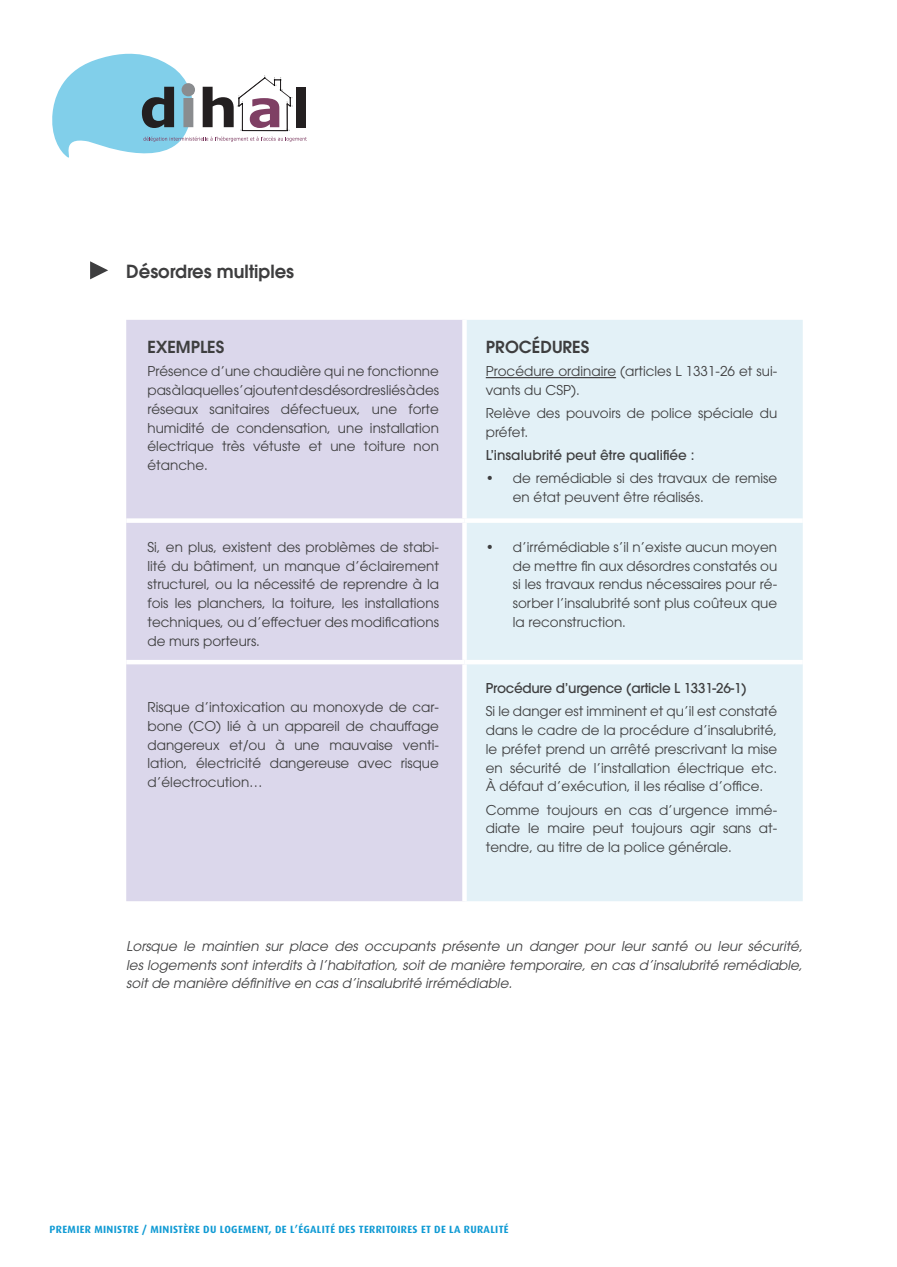
<style>
.page{position:relative;width:897px;height:1267px;background:#fff}
.page>*{position:absolute;margin:0;border:0;box-sizing:border-box;transform-origin:0 0}
.PERTITS_TITRES{font:600 18px "ITC Avant Garde Std";color:#3e3e3f}
.TEXTE_COURANT{font:600 16.5px "ITC Avant Garde Std";color:#3e3e3f}
.TEXTE_COURANT-2{font:13.5px/18.8px "ITC Avant Garde Std";color:#3e3e3f;text-align:justify}
.TEXTE_COURANT-3{font:italic 13.5px/18.8px "ITC Avant Garde Std";color:#3e3e3f;text-align:justify}
.TEXTE_COURANT-4{font:500 13.5px "ITC Avant Garde Std";letter-spacing:-.015em;color:#3e3e3f}
.t1{font:700 10.5px "Dax OT";letter-spacing:.03em;color:#119bd4}
</style>
<div class="page">
<svg style="left:52px;top:53px;width:255px;height:105px"></svg>
<div style="left:181px;top:83px;width:14px;height:13px;background:#8a8c8f;border-radius:50%"></div>
<svg style="left:126px;top:320px;width:336px;height:581px;background:#dcd8eb"></svg>
<div style="left:467px;top:320px;width:335px;height:581px;background:#e3f1f7"></div>
<div style="left:126px;top:518px;width:338px;height:5px;background:#fff"></div>
<div style="left:464px;top:518px;width:338px;height:5px;background:#fff"></div>
<hr style="left:126px;top:660px;width:338px;height:4px;background:#fff">
<hr style="left:464px;top:660px;width:338px;height:4px;background:#fff">
<hr style="left:485px;top:377px;width:131px;height:1px;background:#231f20">
<svg style="left:90px;top:261px;width:18px;height:18px"></svg>
<p class="PERTITS_TITRES" style="left:126px;top:259px;width:169px">Désordres multiples</p>
<p class="TEXTE_COURANT" style="left:147px;top:336px;width:78px">EXEMPLES</p>
<p class="TEXTE_COURANT-2" style="left:147px;top:362px;width:293px">Présence d’une chaudière qui ne fonctionne pas à laquelle s’ajoutent des désordres liés à des réseaux sanitaires défectueux, une forte humidité de condensation, une installation électrique très vétuste et une toiture non étanche.</p>
<p class="TEXTE_COURANT" style="left:485px;top:336px;width:105px">PROCÉDURES</p>
<p class="TEXTE_COURANT-2" style="left:485px;top:362px;width:293px">Procédure ordinaire (articles L 1331-26 et sui&shy;vants du CSP).</p>
<p class="TEXTE_COURANT-2" style="left:485px;top:403px;width:293px">Relève des pouvoirs de police spéciale du préfet.</p>
<p class="TEXTE_COURANT-4" style="left:485px;top:446px;width:210px">L’insalubrité peut être qualifiée :</p>
<p class="TEXTE_COURANT-2" style="left:512px;top:468px;width:266px;text-indent:-27px">• de remédiable si des travaux de remise en état peuvent être réalisés.</p>
<p class="TEXTE_COURANT-2" style="left:147px;top:537px;width:293px">Si, en plus, existent des problèmes de stabi&shy;lité du bâtiment, un manque d’éclairement structurel, ou la nécessité de reprendre à la fois les planchers, la toiture, les installations techniques, ou d’effectuer des modifications de murs porteurs.</p>
<p class="TEXTE_COURANT-2" style="left:512px;top:537px;width:266px;text-indent:-27px">• d’irrémédiable s’il n’existe aucun moyen de mettre fin aux désordres constatés ou si les travaux rendus nécessaires pour ré&shy;sorber l’insalubrité sont plus coûteux que la reconstruction.</p>
<p class="TEXTE_COURANT-2" style="left:147px;top:697px;width:293px">Risque d’intoxication au monoxyde de car&shy;bone (CO) lié à un appareil de chauffage dangereux et/ou à une mauvaise venti&shy;lation, électricité dangereuse avec risque d’électrocution…</p>
<p class="TEXTE_COURANT-4" style="left:485px;top:680px;width:262px">Procédure d’urgence (article L 1331-26-1)</p>
<p class="TEXTE_COURANT-2" style="left:485px;top:702px;width:293px">Si le danger est imminent et qu’il est constaté dans le cadre de la procédure d’insalubrité, le préfet prend un arrêté prescrivant la mise en sécurité de l’installation électrique etc.<br>À défaut d’exécution, il les réalise d’office.</p>
<p class="TEXTE_COURANT-2" style="left:485px;top:800px;width:293px">Comme toujours en cas d’urgence immé&shy;diate le maire peut toujours agir sans at&shy;tendre, au titre de la police générale.</p>
<p class="TEXTE_COURANT-3" style="left:126px;top:936px;width:678px">Lorsque le maintien sur place des occupants présente un danger pour leur santé ou leur sécurité, les logements sont interdits à l’habitation, soit de manière temporaire, en cas d’insalubrité remédiable, soit de manière définitive en cas d’insalubrité irrémédiable.</p>
<p class="t1" style="left:50px;top:1223px;width:460px">PREMIER MINISTRE / MINISTÈRE DU LOGEMENT, DE L’ÉGALITÉ DES TERRITOIRES ET DE LA RURALITÉ</p>
</div>
